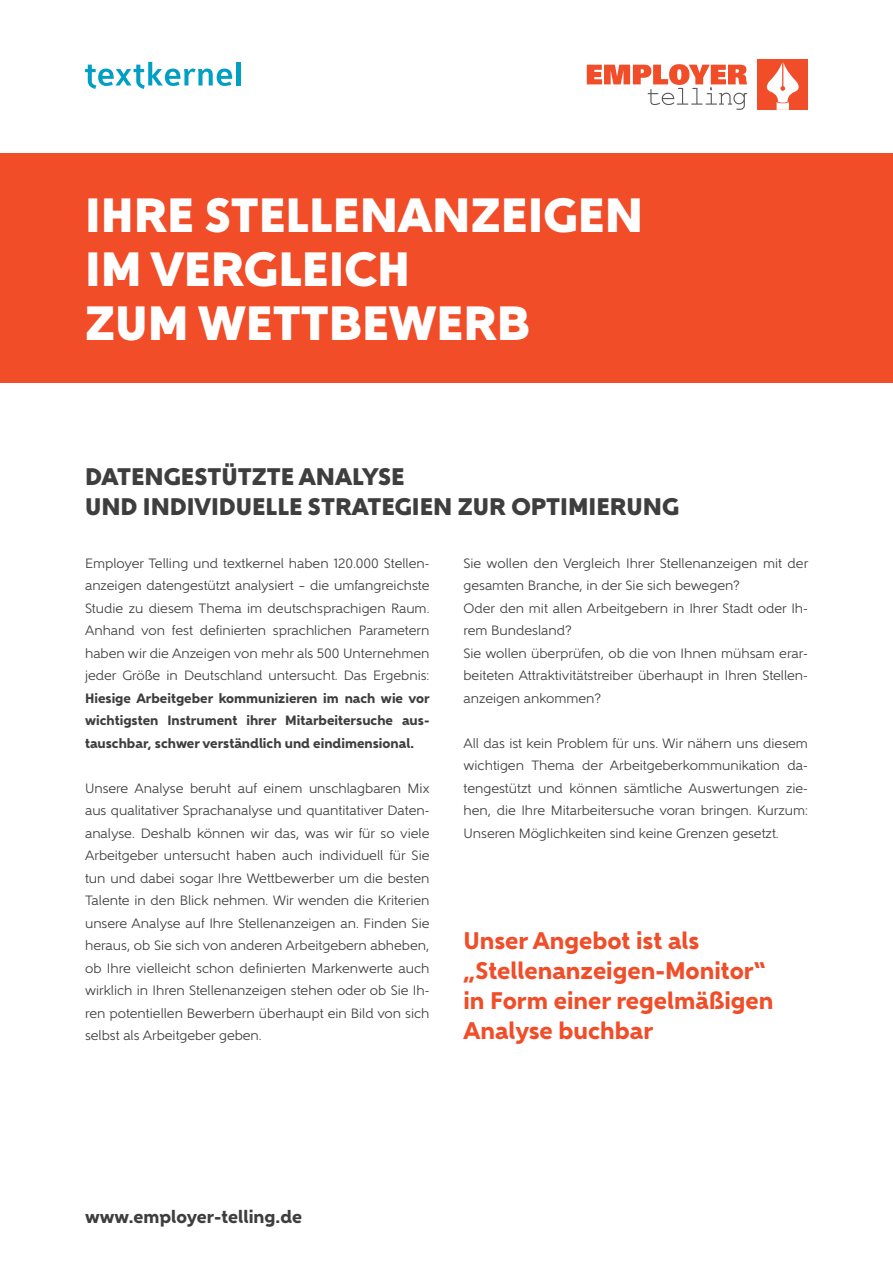
<style>
.page{position:relative;width:893px;height:1263px;background:#fff}
.page>*{position:absolute;margin:0;border:0;box-sizing:border-box;transform-origin:0 0}
.t1{font:900 48px/54px "Gentleman 1000";color:#fff}
.t2{font:800 24px/30px "Gentleman 900";color:#f04d28}
.t3{font:900 24px/30px "Gentleman 1000";color:#3e3e3f}
.t4{font:800 18px "Gentleman 900";color:#3e3e3f}
.t5{font:13.5px/22.5px "Gentleman 500";color:#3e3e3f;text-align:justify}
.t6{font:800 13.5px/22.5px "Gentleman 900";color:#3e3e3f;text-align:justify}
</style>
<div class="page">
<div style="left:0;top:153px;width:893px;height:230px;background:#f04d28"></div>
<svg style="left:587px;top:64px;width:160px;height:46px"></svg>
<div style="left:758px;top:60px;width:50px;height:50px;background:#f04d28"></div>
<svg style="left:766px;top:62px;width:33px;height:48px"></svg>
<svg style="left:85px;top:62px;width:147px;height:27px"></svg>
<hr style="left:236px;top:62px;width:4px;height:23px;background:#009fc3">
<h1 class="t1" style="left:85px;top:187px;width:560px">IHRE STELLENANZEIGEN<br>IM VERGLEICH<br>ZUM WETTBEWERB</h1>
<h2 class="t3" style="left:85px;top:462px;width:596px">DATENGESTÜTZTE ANALYSE<br>UND INDIVIDUELLE STRATEGIEN ZUR OPTIMIERUNG</h2>
<p class="t5" style="left:85px;top:552px;width:346px">Employer Telling und textkernel haben 120.000 Stellen&shy;anzeigen datengestützt analysiert – die umfangreichste Studie zu diesem Thema im deutschsprachigen Raum.<br>Anhand von fest definierten sprachlichen Parametern haben wir die Anzeigen von mehr als 500 Unternehmen jeder Größe in Deutschland untersucht. Das Ergebnis:</p>
<p class="t6" style="left:85px;top:687px;width:346px">Hiesige Arbeitgeber kommunizieren im nach wie vor wichtigsten Instrument ihrer Mitarbeitersuche aus&shy;tauschbar, schwer verständlich und eindimensional.</p>
<p class="t5" style="left:85px;top:777px;width:346px">Unsere Analyse beruht auf einem unschlagbaren Mix aus qualitativer Sprachanalyse und quantitativer Daten&shy;analyse. Deshalb können wir das, was wir für so viele Arbeitgeber untersucht haben auch individuell für Sie tun und dabei sogar Ihre Wettbewerber um die besten Talente in den Blick nehmen. Wir wenden die Kriterien unsere Analyse auf Ihre Stellenanzeigen an. Finden Sie heraus, ob Sie sich von anderen Arbeitgebern abheben, ob Ihre vielleicht schon definierten Markenwerte auch wirklich in Ihren Stellenanzeigen stehen oder ob Sie Ih&shy;ren potentiellen Bewerbern überhaupt ein Bild von sich selbst als Arbeitgeber geben.</p>
<p class="t5" style="left:463px;top:552px;width:346px;text-align:left">Sie wollen den Vergleich Ihrer Stellenanzeigen mit der gesamten Branche, in der Sie sich bewegen?<br>Oder den mit allen Arbeitgebern in Ihrer Stadt oder Ih&shy;rem Bundesland?<br>Sie wollen überprüfen, ob die von Ihnen mühsam erar&shy;beiteten Attraktivitätstreiber überhaupt in Ihren Stellen&shy;anzeigen ankommen?</p>
<p class="t5" style="left:463px;top:732px;width:346px">All das ist kein Problem für uns. Wir nähern uns diesem wichtigen Thema der Arbeitgeberkommunikation da&shy;tengestützt und können sämtliche Auswertungen zie&shy;hen, die Ihre Mitarbeitersuche voran bringen. Kurzum:<br>Unseren Möglichkeiten sind keine Grenzen gesetzt.</p>
<h2 class="t2" style="left:463px;top:926px;width:311px">Unser Angebot ist als „Stellenanzeigen-Monitor“ in Form einer regelmäßigen<br>Analyse buchbar</h2>
<h3 class="t4" style="left:85px;top:1206px;width:219px">www.employer-telling.de</h3>
</div>
